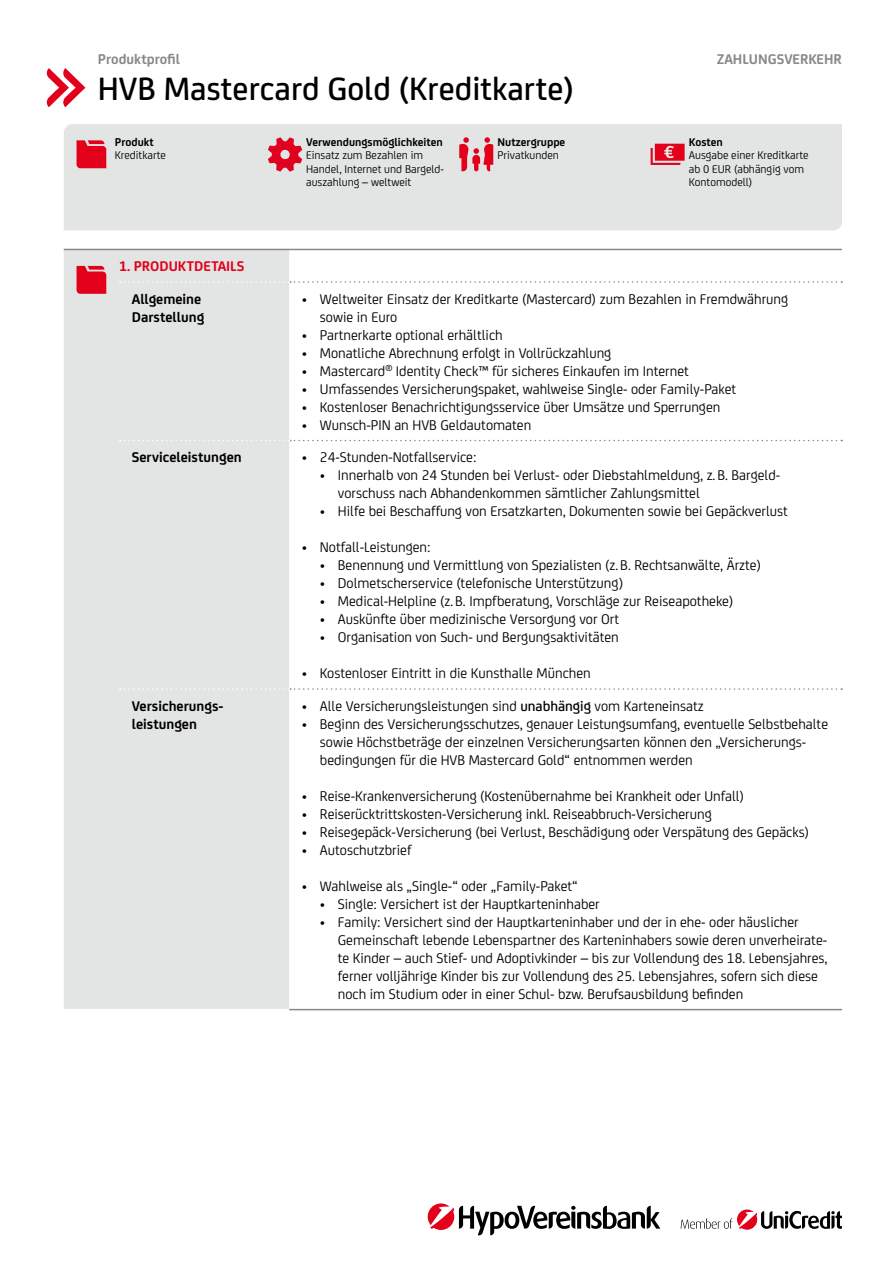
<style>
.page{position:relative;width:893px;height:1263px;background:#fff}
.page>*{position:absolute;margin:0;border:0;box-sizing:border-box;transform-origin:0 0}
.t1{font:500 34.5px "Uni Credit";color:#000}
.t2{font:15px/18px "Uni Credit";color:#000}
.t3{font:700 15px/18px "Uni Credit";color:#000}
.t4{font:700 15px "Uni Credit";color:#87888a}
.t5{font:700 15px "Uni Credit";color:#e2001a}
.t6{font:12px/13.5px "Uni Credit";color:#000}
.t7{font:700 12px "Uni Credit";color:#000}
.s1{font-weight:500}
</style>
<div class="page">
<svg style="left:681px;top:1209px;width:161px;height:21px"></svg>
<svg style="left:428px;top:1203px;width:232px;height:32px"></svg>
<div style="left:64px;top:124px;width:778px;height:106px;background:#e3e4e4"></div>
<svg style="left:77px;top:140px;width:29px;height:28px"></svg>
<svg style="left:268px;top:137px;width:34px;height:34px"></svg>
<svg style="left:459px;top:137px;width:34px;height:34px"></svg>
<svg style="left:651px;top:144px;width:34px;height:21px"></svg>
<div style="left:64px;top:250px;width:225px;height:759px;background:#e3e4e4"></div>
<svg style="left:120px;top:281px;width:722px;height:2px"></svg>
<svg style="left:120px;top:440px;width:722px;height:1px"></svg>
<svg style="left:120px;top:688px;width:722px;height:2px"></svg>
<hr style="left:64px;top:249px;width:55px;height:1px;background:#87888a">
<hr style="left:119px;top:249px;width:170px;height:1px;background:#87888a">
<hr style="left:289px;top:249px;width:553px;height:1px;background:#87888a">
<hr style="left:289px;top:1009px;width:553px;height:1px;background:#87888a">
<svg style="left:46px;top:68px;width:39px;height:39px"></svg>
<svg style="left:77px;top:266px;width:29px;height:28px"></svg>
<p class="t4" style="left:98px;top:48px;width:84px">Produktprofil</p>
<p class="t4" style="left:717px;top:48px;width:127px">Zahlungsverkehr</p>
<h1 class="t1" style="left:98px;top:64px;width:478px">HVB Mastercard Gold (Kreditkarte)</h1>
<p class="t7" style="left:115px;top:133px;width:41px">Produkt</p>
<p class="t6" style="left:115px;top:148px;width:53px">Kreditkarte</p>
<p class="t7" style="left:306px;top:133px;width:138px">Verwendungsmöglichkeiten</p>
<p class="t6" style="left:306px;top:148px;width:139px">Einsatz zum Bezahlen im<br>Handel, Internet und Bargeld&shy;auszahlung – weltweit</p>
<p class="t7" style="left:497px;top:133px;width:69px">Nutzergruppe</p>
<p class="t6" style="left:497px;top:148px;width:63px">Privatkunden</p>
<p class="t7" style="left:689px;top:133px;width:36px">Kosten</p>
<p class="t6" style="left:689px;top:148px;width:121px">Ausgabe einer Kreditkarte ab 0 EUR (abhängig vom<br>Kontomodell)</p>
<p class="t5" style="left:119px;top:255px;width:119px">1. PRODUKTDETAILS</p>
<p class="t3" style="left:132px;top:289px;width:74px">Allgemeine<br>Darstellung</p>
<p class="t2" style="left:320px;top:289px;width:470px;text-indent:-18px">• Weltweiter Einsatz der Kreditkarte (Mastercard) zum Bezahlen in Fremdwährung sowie in Euro</p>
<p class="t2" style="left:302px;top:325px;width:202px">• Partnerkarte optional erhältlich</p>
<p class="t2" style="left:302px;top:343px;width:311px">• Monatliche Abrechnung erfolgt in Vollrückzahlung</p>
<p class="t2" style="left:302px;top:361px;width:388px">• Mastercard<sup>®</sup> Identity Check™ für sicheres Einkaufen im Internet</p>
<p class="t2" style="left:302px;top:379px;width:436px">• Umfassendes Versicherungspaket, wahlweise Single- oder Family-Paket</p>
<p class="t2" style="left:302px;top:397px;width:420px">• Kostenloser Benachrichtigungsservice über Umsätze und Sperrungen</p>
<p class="t2" style="left:302px;top:415px;width:231px">• Wunsch-PIN an HVB Geldautomaten</p>
<p class="t3" style="left:132px;top:447px;width:111px">Serviceleistungen</p>
<p class="t2" style="left:302px;top:447px;width:176px">• 24-Stunden-Notfallservice:</p>
<p class="t2" style="left:338px;top:465px;width:444px;text-indent:-18px">• Innerhalb von 24 Stunden bei Verlust- oder Diebstahlmeldung, z.B. Bargeld&shy;vorschuss nach Abhandenkommen sämtlicher Zahlungsmittel</p>
<p class="t2" style="left:320px;top:501px;width:470px">• Hilfe bei Beschaffung von Ersatzkarten, Dokumenten sowie bei Gepäckverlust</p>
<p class="t2" style="left:302px;top:537px;width:130px">• Notfall-Leistungen:</p>
<p class="t2" style="left:320px;top:555px;width:442px">• Benennung und Vermittlung von Spezialisten (z.B. Rechtsanwälte, Ärzte)</p>
<p class="t2" style="left:320px;top:573px;width:305px">• Dolmetscherservice (telefonische Unterstützung)</p>
<p class="t2" style="left:320px;top:591px;width:415px">• Medical-Helpline (z.B. Impfberatung, Vorschläge zur Reiseapotheke)</p>
<p class="t2" style="left:320px;top:609px;width:301px">• Auskünfte über medizinische Versorgung vor Ort</p>
<p class="t2" style="left:320px;top:627px;width:300px">• Organisation von Such- und Bergungsaktivitäten</p>
<p class="t2" style="left:302px;top:663px;width:290px">• Kostenloser Eintritt in die Kunsthalle München</p>
<p class="t3" style="left:132px;top:696px;width:93px">Versicherungs&shy;leistungen</p>
<p class="t2" style="left:302px;top:696px;width:403px">• Alle Versicherungsleistungen sind <span class="s1">unabhängig</span> vom Karteneinsatz</p>
<p class="t2" style="left:320px;top:714px;width:510px;text-indent:-18px">• Beginn des Versicherungsschutzes, genauer Leistungsumfang, eventuelle Selbstbehalte sowie Höchstbeträge der einzelnen Versicherungsarten können den „Versicherungs&shy;bedingungen für die HVB Mastercard Gold“ entnommen werden</p>
<p class="t2" style="left:302px;top:786px;width:444px">• Reise-Krankenversicherung (Kostenübernahme bei Krankheit oder Unfall)</p>
<p class="t2" style="left:302px;top:804px;width:411px">• Reiserücktrittskosten-Versicherung inkl. Reiseabbruch-Versicherung</p>
<p class="t2" style="left:302px;top:822px;width:509px">• Reisegepäck-Versicherung (bei Verlust, Beschädigung oder Verspätung des Gepäcks)</p>
<p class="t2" style="left:302px;top:840px;width:111px">• Autoschutzbrief</p>
<p class="t2" style="left:302px;top:876px;width:277px">• Wahlweise als „Single-“ oder „Family-Paket“</p>
<p class="t2" style="left:320px;top:894px;width:281px">• Single: Versichert ist der Hauptkarteninhaber</p>
<p class="t2" style="left:338px;top:912px;width:491px;text-indent:-18px">• Family: Versichert sind der Hauptkarteninhaber und der in ehe- oder häuslicher Gemeinschaft lebende Lebenspartner des Karteninhabers sowie deren unverheirate&shy;te Kinder – auch Stief- und Adoptivkinder – bis zur Vollendung des 18. Lebensjahres, ferner volljährige Kinder bis zur Vollendung des 25. Lebensjahres, sofern sich diese noch im Studium oder in einer Schul- bzw. Berufsausbildung befinden</p>
</div>
